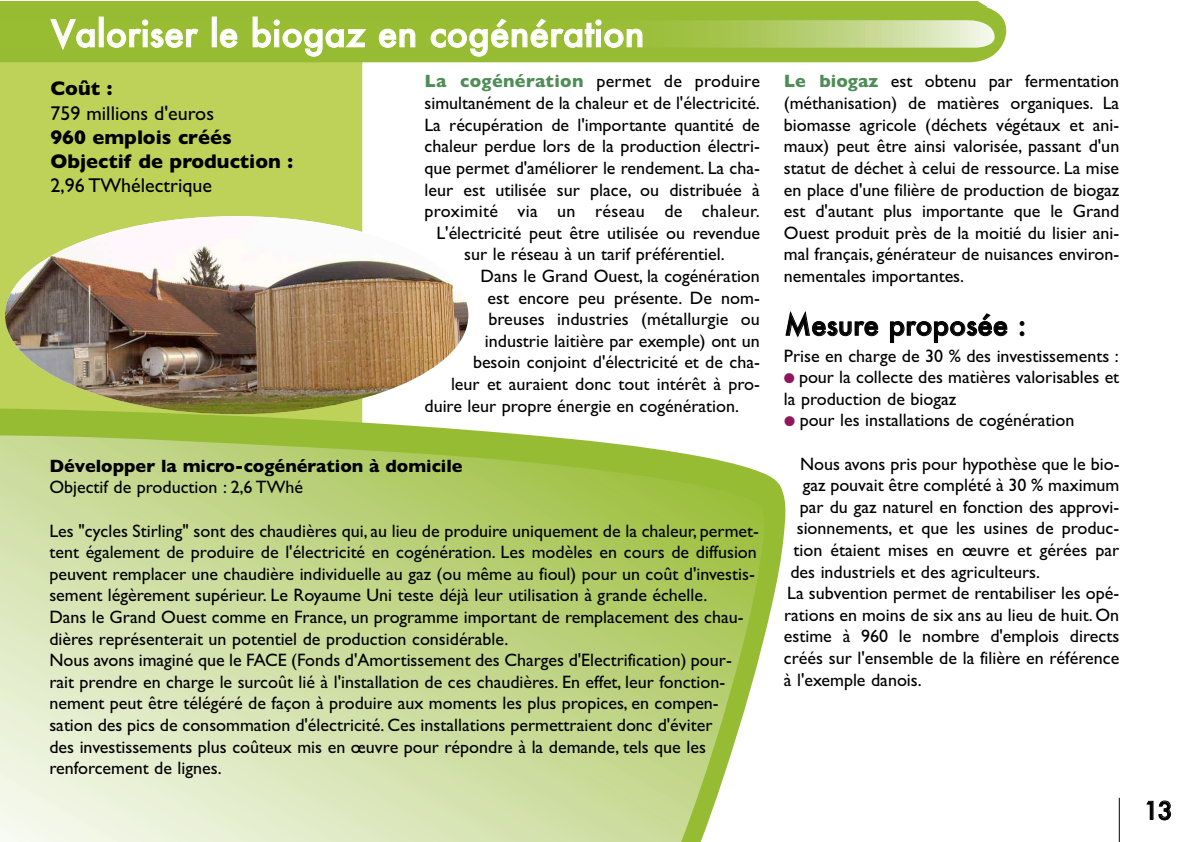
<style>
.page{position:relative;width:1191px;height:842px;background:#fff}
.page>*{position:absolute;margin:0;border:0;box-sizing:border-box;transform-origin:0 0}
.t1{font:500 36px "Futura";color:#fff}
.t2{font:500 28px "Futura";color:#000}
.t3{font:500 24px "Futura";color:#000}
.t4{font:700 20px/24px "Gill Sans";color:#000}
.t5{font:20px "Gill Sans";color:#000}
.t6{font:18px/21.6px "Gill Sans";color:#000}
.t7{font:700 18px "Gill Sans";color:#000}
.s1{font-weight:700;color:#4f8d57}
.s2{color:#8f185d}
</style>
<div class="page">
<div style="left:0;top:62px;width:363px;height:346px;background:#bed158"></div>
<svg style="left:0;top:8px;width:1007px;height:54px;background:#9ec041"></svg>
<svg style="left:0;top:408px;width:786px;height:434px;background:#c8da96"></svg>
<div style="left:0;top:2px;width:988px;height:6px;background:#96bc33"></div>
<hr style="left:1119px;top:798px;width:1px;height:44px;background:#000">
<img style="left:5px;top:216px;width:463px;height:198px;border-radius:50%">
<h1 class="t1" style="left:51px;top:9px;width:595px">Valoriser le biogaz en cogénération</h1>
<p class="t4" style="left:50px;top:77px;width:63px">Coût :</p>
<p class="t5" style="left:50px;top:101px;width:165px">759 millions d'euros</p>
<p class="t4" style="left:50px;top:125px;width:244px">960 emplois créés<br>Objectif de production :</p>
<p class="t5" style="left:50px;top:173px;width:163px">2,96 TWhélectrique</p>
<p class="t6" style="left:424px;top:70px;width:337px"><span class="s1">La cogénération</span> permet de produire</p>
<p class="t6" style="left:424px;top:92px;width:337px">simultanément de la chaleur et de l'électricité.</p>
<p class="t6" style="left:424px;top:114px;width:337px">La récupération de l'importante quantité de</p>
<p class="t6" style="left:424px;top:135px;width:337px">chaleur perdue lors de la production électri-</p>
<p class="t6" style="left:424px;top:157px;width:337px">que permet d'améliorer le rendement. La cha-</p>
<p class="t6" style="left:424px;top:179px;width:337px">leur est utilisée sur place, ou distribuée à</p>
<p class="t6" style="left:424px;top:200px;width:337px">proximité via un réseau de chaleur.</p>
<p class="t6" style="left:436px;top:222px;width:325px">L'électricité peut être utilisée ou revendue</p>
<p class="t6" style="left:464px;top:243px;width:262px">sur le réseau à un tarif préférentiel.</p>
<p class="t6" style="left:480px;top:265px;width:281px">Dans le Grand Ouest, la cogénération</p>
<p class="t6" style="left:487px;top:287px;width:274px">est encore peu présente. De nom-</p>
<p class="t6" style="left:488px;top:308px;width:273px">breuses industries (métallurgie ou</p>
<p class="t6" style="left:485px;top:330px;width:276px">industrie laitière par exemple) ont un</p>
<p class="t6" style="left:473px;top:351px;width:288px">besoin conjoint d'électricité et de cha-</p>
<p class="t6" style="left:451px;top:373px;width:310px">leur et auraient donc tout intérêt à pro-</p>
<p class="t6" style="left:424px;top:395px;width:316px">duire leur propre énergie en cogénération.</p>
<p class="t7" style="left:49px;top:455px;width:415px">Développer la micro-cogénération à domicile</p>
<p class="t6" style="left:49px;top:476px;width:255px">Objectif de production : 2,6 TWhé</p>
<p class="t6" style="left:49px;top:519px;width:711px">Les "cycles Stirling" sont des chaudières qui, au lieu de produire uniquement de la chaleur, permet&shy;tent également de produire de l'électricité en cogénération. Les modèles en cours de diffusion peuvent remplacer une chaudière individuelle au gaz (ou même au fioul) pour un coût d'investis&shy;sement légèrement supérieur. Le Royaume Uni teste déjà leur utilisation à grande échelle.<br>Dans le Grand Ouest comme en France, un programme important de remplacement des chau&shy;dières représenterait un potentiel de production considérable.<br>Nous avons imaginé que le FACE (Fonds d'Amortissement des Charges d'Electrification) pour&shy;rait prendre en charge le surcoût lié à l'installation de ces chaudières. En effet, leur fonction&shy;nement peut être télégéré de façon à produire aux moments les plus propices, en compen&shy;sation des pics de consommation d'électricité. Ces installations permettraient donc d'éviter<br>des investissements plus coûteux mis en œuvre pour répondre à la demande, tels que les renforcement de lignes.</p>
<p class="t6" style="left:784px;top:70px;width:337px;text-align:justify"><span class="s1">Le biogaz</span> est obtenu par fermentation (méthanisation) de matières organiques. La biomasse agricole (déchets végétaux et ani&shy;maux) peut être ainsi valorisée, passant d'un statut de déchet à celui de ressource. La mise en place d'une filière de production de biogaz est d'autant plus importante que le Grand Ouest produit près de la moitié du lisier ani&shy;mal français, générateur de nuisances environ&shy;nementales importantes.</p>
<h2 class="t2" style="left:784px;top:306px;width:243px">Mesure proposée :</h2>
<p class="t6" style="left:784px;top:345px;width:336px">Prise en charge de 30 % des investissements :</p>
<p class="t6" style="left:784px;top:366px;width:337px"><span class="s2">●</span> pour la collecte des matières valorisables et la production de biogaz</p>
<p class="t6" style="left:784px;top:409px;width:292px"><span class="s2">●</span> pour les installations de cogénération</p>
<p class="t6" style="left:800px;top:453px;width:321px">Nous avons pris pour hypothèse que le bio-</p>
<p class="t6" style="left:802px;top:474px;width:318px">gaz pouvait être complété à 30 % maximum</p>
<p class="t6" style="left:800px;top:496px;width:321px">par du gaz naturel en fonction des approvi-</p>
<p class="t6" style="left:796px;top:517px;width:324px">sionnements, et que les usines de produc-</p>
<p class="t6" style="left:793px;top:539px;width:327px">tion étaient mises en œuvre et gérées par</p>
<p class="t6" style="left:790px;top:561px;width:251px">des industriels et des agriculteurs.</p>
<p class="t6" style="left:787px;top:582px;width:333px">La subvention permet de rentabiliser les opé-</p>
<p class="t6" style="left:784px;top:604px;width:337px">rations en moins de six ans au lieu de huit. On</p>
<p class="t6" style="left:784px;top:625px;width:337px">estime à 960 le nombre d'emplois directs</p>
<p class="t6" style="left:784px;top:647px;width:337px">créés sur l'ensemble de la filière en référence</p>
<p class="t6" style="left:784px;top:669px;width:139px">à l'exemple danois.</p>
<h3 class="t3" style="left:1143px;top:794px;width:30px">13</h3>
</div>
